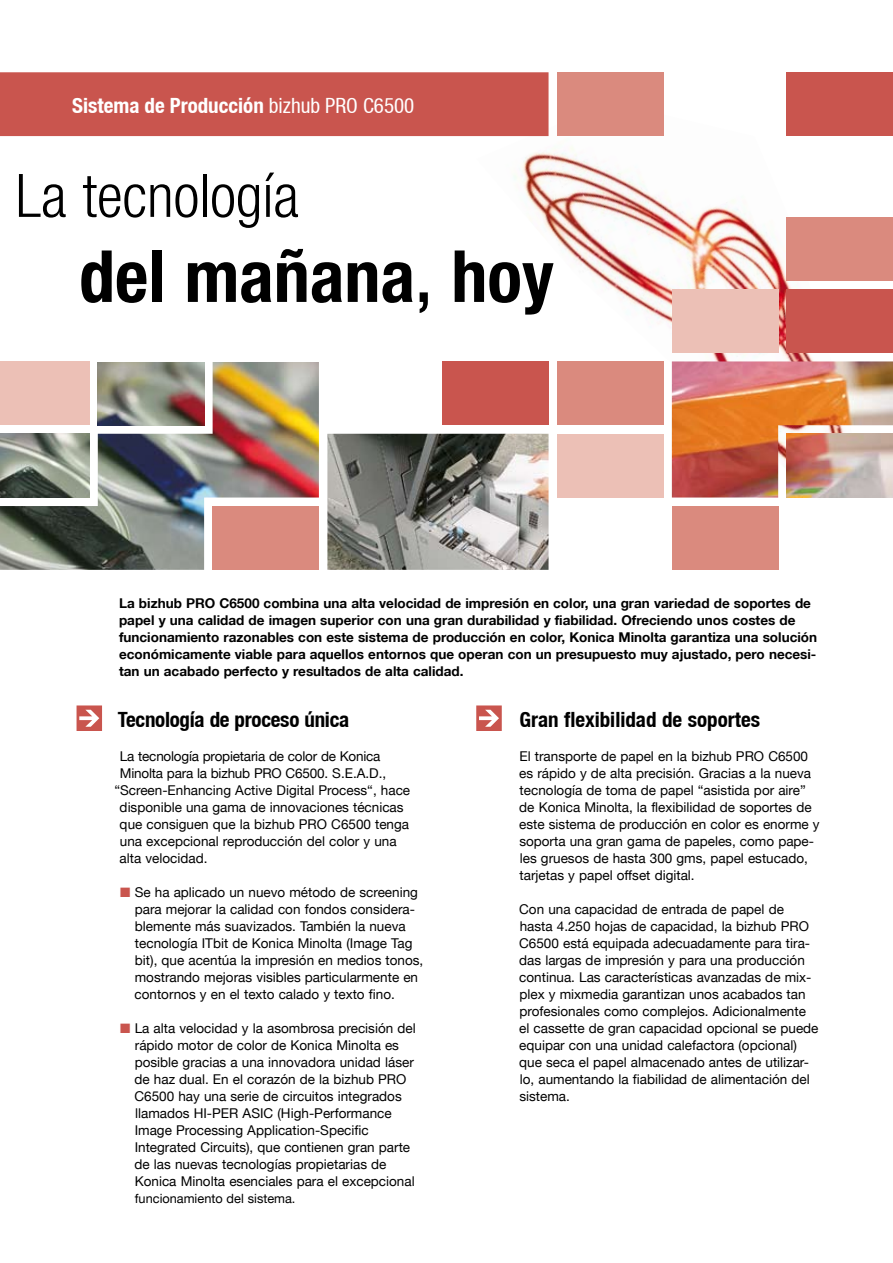
<style>
.page{position:relative;width:893px;height:1263px;background:#fff}
.page>*{position:absolute;margin:0;border:0;box-sizing:border-box;transform-origin:0 0}
.t1{font:700 condensed 72px "Helvetica KM";color:#000}
.t2{font:300 condensed 60px "Helvetica KM";color:#000}
.t3{font:700 condensed 21px "Helvetica KM";letter-spacing:-.005em;color:#000}
.t4{font:700 condensed 21px "Helvetica KM";color:#fff}
.t5{font:13.5px/17px "Helvetica KM";color:#000}
.t6{font:700 13.5px/17px "Helvetica KM";color:#000}
.t7{font:12.75px "Helvetica KM";color:#000}
.s1{font-weight:400}
.s2{font-weight:500}
.s3{color:#c9554e}
</style>
<div class="page">
<img style="left:476px;top:102px;width:385px;height:396px">
<svg style="left:77px;top:705px;width:25px;height:26px"></svg>
<svg style="left:476px;top:705px;width:26px;height:26px"></svg>
<div style="left:0;top:72px;width:549px;height:64px;background:#c9554e"></div>
<div style="left:557px;top:72px;width:106px;height:64px;background:#da8a7e"></div>
<div style="left:787px;top:72px;width:106px;height:64px;background:#c9554e"></div>
<div style="left:442px;top:361px;width:107px;height:64px;background:#c9554e"></div>
<div style="left:557px;top:434px;width:106px;height:63px;background:#ecc0b6"></div>
<img style="left:672px;top:361px;width:221px;height:136px">
<img style="left:787px;top:434px;width:106px;height:63px">
<div style="left:672px;top:506px;width:106px;height:64px;background:#da8a7e"></div>
<img style="left:327px;top:434px;width:222px;height:136px">
<img style="left:0;top:362px;width:319px;height:208px">
<div style="left:787px;top:217px;width:106px;height:64px;background:#da8a7e"></div>
<div style="left:672px;top:289px;width:106px;height:64px;background:#ecc0b6"></div>
<div style="left:787px;top:289px;width:106px;height:64px;background:#c9554e"></div>
<div style="left:557px;top:361px;width:106px;height:64px;background:#da8a7e"></div>
<h3 class="t4" style="left:72px;top:93px;width:343px">Sistema de Producción <span class="s1">bizhub PRO C6500</span></h3>
<h2 class="t2" style="left:16px;top:161px;width:285px">La tecnología</h2>
<h1 class="t1" style="left:79px;top:233px;width:476px">del mañana<span class="s2">,</span> hoy</h1>
<p class="t6" style="left:119px;top:595px;width:700px">La bizhub PRO C6500 combina una alta velocidad de impresión en color, una gran variedad de soportes de papel y una calidad de imagen superior con una gran durabilidad y fiabilidad. Ofreciendo unos costes de funcionamiento razonables con este sistema de producción en color, Konica Minolta garantiza una solución económicamente viable para aquellos entornos que operan con un presupuesto muy ajustado, pero necesi&shy;tan un acabado perfecto y resultados de alta calidad.</p>
<h3 class="t3" style="left:519px;top:707px;width:242px">Gran flexibilidad de soportes</h3>
<p class="t5" style="left:519px;top:748px;width:302px">El transporte de papel en la bizhub PRO C6500 es rápido y de alta precisión. Gracias a la nueva tecnología de toma de papel “asistida por aire” de Konica Minolta, la flexibilidad de soportes de este sistema de producción en color es enorme y soporta una gran gama de papeles, como pape&shy;les gruesos de hasta 300 gms, papel estucado, tarjetas y papel offset digital.</p>
<p class="t5" style="left:519px;top:901px;width:301px">Con una capacidad de entrada de papel de hasta 4.250 hojas de capacidad, la bizhub PRO C6500 está equipada adecuadamente para tira&shy;das largas de impresión y para una producción continua. Las características avanzadas de mix&shy;plex y mixmedia garantizan unos acabados tan profesionales como complejos. Adicionalmente el cassette de gran capacidad opcional se puede equipar con una unidad calefactora (opcional) que seca el papel almacenado antes de utilizar&shy;lo, aumentando la fiabilidad de alimentación del sistema.</p>
<h3 class="t3" style="left:118px;top:707px;width:233px">Tecnología de proceso única</h3>
<p class="t5" style="left:120px;top:748px;width:262px">La tecnología propietaria de color de Konica</p>
<p class="t5" style="left:120px;top:765px;width:268px">Minolta para la bizhub PRO C6500. S.E.A.D.,</p>
<p class="t5" style="left:114px;top:782px;width:297px">“Screen-Enhancing Active Digital Process“, hace</p>
<p class="t5" style="left:120px;top:799px;width:285px">disponible una gama de innovaciones técnicas</p>
<p class="t5" style="left:120px;top:816px;width:291px">que consiguen que la bizhub PRO C6500 tenga</p>
<p class="t5" style="left:120px;top:833px;width:278px">una excepcional reproducción del color y una</p>
<p class="t5" style="left:120px;top:850px;width:89px">alta velocidad.</p>
<p class="t5" style="left:135px;top:884px;width:290px;text-indent:-14px"><span class="s3">■</span> Se ha aplicado un nuevo método de screening para mejorar la calidad con fondos considera&shy;blemente más suavizados. También la nueva tecnología ITbit de Konica Minolta (Image Tag bit), que acentúa la impresión en medios tonos, mostrando mejoras visibles particularmente en contornos y en el texto calado y texto fino.</p>
<p class="t5" style="left:134px;top:1020px;width:283px;text-indent:-14px"><span class="s3">■</span> La alta velocidad y la asombrosa precisión del rápido motor de color de Konica Minolta es posible gracias a una innovadora unidad láser de haz dual. En el corazón de la bizhub PRO C6500 hay una serie de circuitos integrados llamados HI-PER ASIC (High-Performance Image Processing Application-Specific Integrated Circuits), que contienen gran parte de las nuevas tecnologías propietarias de Konica Minolta esenciales para el excepcional</p>
<p class="t7" style="left:135px;top:1191px;width:162px">funcionamiento del sistema.</p>
</div>
